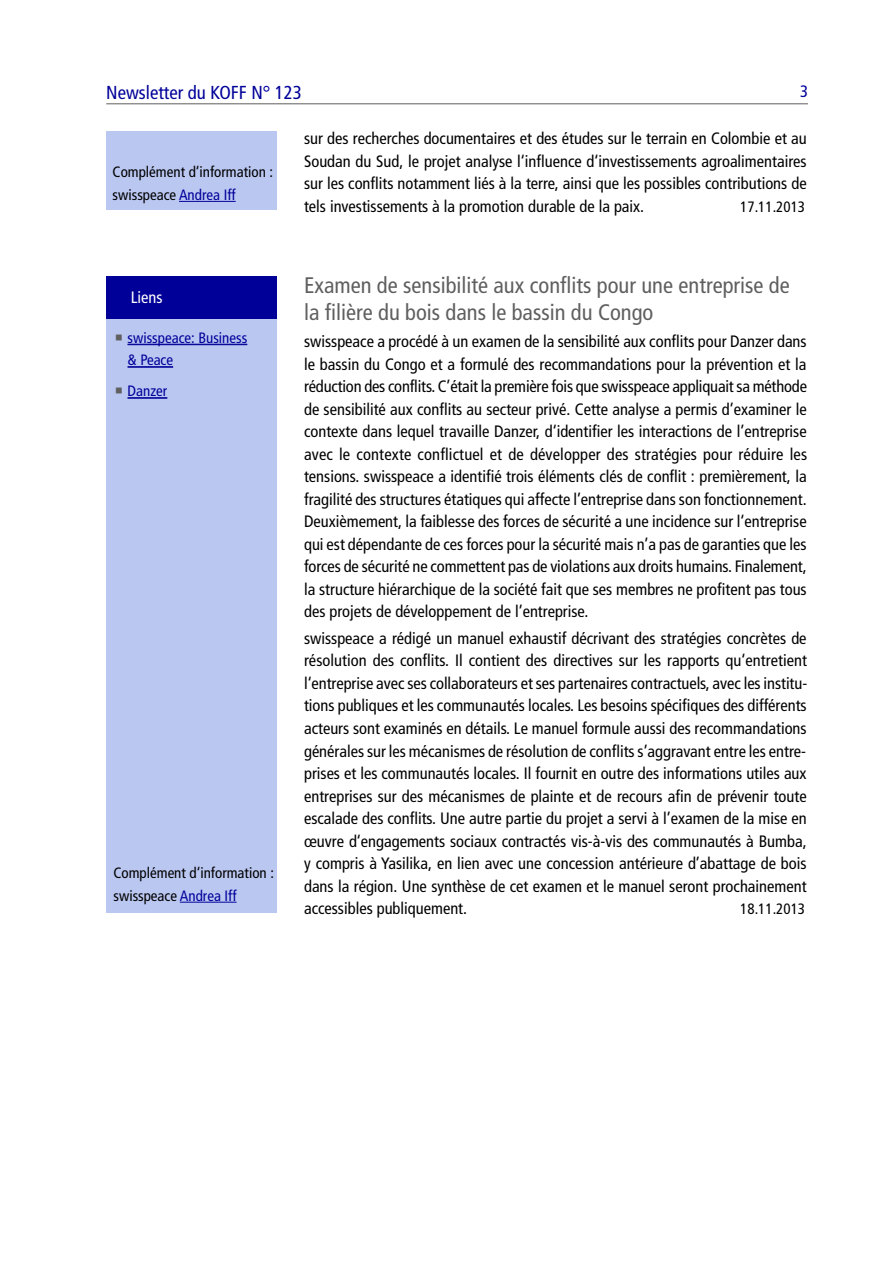
<style>
.page{position:relative;width:893px;height:1263px;background:#fff}
.page>*{position:absolute;margin:0;border:0;box-sizing:border-box;transform-origin:0 0}
.t1{font:condensed 22.5px/27px "Frutiger";color:#5f5f5f}
.t2{font:condensed 18.75px "Frutiger";color:#009}
.t3{font:condensed 16.5px/22.5px "Frutiger";color:#000;text-align:justify}
.t4{font:condensed 16.5px "Frutiger";color:#fff}
.t5{font:condensed 16.5px "Frutiger";color:#009}
.t6{font:condensed 15px/22.5px "Frutiger";color:#000}
.t7{font:condensed 15px/22.5px "Frutiger";color:#009}
.s1{color:#009}
</style>
<div class="page">
<hr style="left:106px;top:103px;width:702px;height:1px;background:#5f5f5f">
<div style="left:106px;top:319px;width:170px;height:593px;background:#bac7f1"></div>
<div style="left:106px;top:276px;width:170px;height:43px;background:#000098"></div>
<hr style="left:179px;top:201px;width:57px;height:1px;background:#009">
<hr style="left:180px;top:902px;width:57px;height:1px;background:#009">
<hr style="left:128px;top:344px;width:119px;height:1px;background:#009">
<hr style="left:128px;top:366px;width:45px;height:1px;background:#009">
<hr style="left:128px;top:367px;width:45px;height:1px;background:#009">
<hr style="left:128px;top:397px;width:39px;height:1px;background:#009">
<hr style="left:128px;top:398px;width:39px;height:1px;background:#009">
<svg style="left:116px;top:334px;width:6px;height:6px"></svg>
<svg style="left:116px;top:388px;width:6px;height:6px"></svg>
<p class="t2" style="left:106px;top:82px;width:197px">Newsletter du KOFF N° 123</p>
<p class="t5" style="left:800px;top:82px;width:9px">3</p>
<p class="t6" style="left:113px;top:161px;width:162px">Complément d‘information : swisspeace <span class="s1">Andrea Iff</span></p>
<p class="t4" style="left:131px;top:288px;width:33px">Liens</p>
<p class="t7" style="left:128px;top:327px;width:121px">swisspeace: Business &amp; Peace</p>
<p class="t7" style="left:128px;top:380px;width:41px">Danzer</p>
<p class="t6" style="left:114px;top:862px;width:162px">Complément d‘information : swisspeace <span class="s1">Andrea Iff</span></p>
<p class="t3" style="left:304px;top:127px;width:504px">sur des recherches documentaires et des études sur le terrain en Colombie et au Soudan du Sud, le projet analyse l‘influence d‘investissements agroalimentaires sur les conflits notamment liés à la terre, ainsi que les possibles contributions de tels investissements à la promotion durable de la paix.</p>
<p class="t6" style="left:740px;top:195px;width:66px">17.11.2013</p>
<h1 class="t1" style="left:304px;top:272px;width:487px">Examen de sensibilité aux conflits pour une entreprise de la filière du bois dans le bassin du Congo</h1>
<p class="t3" style="left:304px;top:330px;width:504px">swisspeace a procédé à un examen de la sensibilité aux conflits pour Danzer dans le bassin du Congo et a formulé des recommandations pour la prévention et la réduction des conflits. C’était la première fois que swisspeace appliquait sa méthode de sensibilité aux conflits au secteur privé. Cette analyse a permis d’examiner le contexte dans lequel travaille Danzer, d‘identifier les interactions de l’entreprise avec le contexte conflictuel et de développer des stratégies pour réduire les tensions. swisspeace a identifié trois éléments clés de conflit : premièrement, la fragilité des structures étatiques qui affecte l’entreprise dans son fonctionnement.<br>Deuxièmement, la faiblesse des forces de sécurité a une incidence sur l‘entreprise qui est dépendante de ces forces pour la sécurité mais n’a pas de garanties que les forces de sécurité ne commettent pas de violations aux droits humains. Finalement, la structure hiérarchique de la société fait que ses membres ne profitent pas tous des projets de développement de l’entreprise.</p>
<p class="t3" style="left:304px;top:627px;width:505px">swisspeace a rédigé un manuel exhaustif décrivant des stratégies concrètes de résolution des conflits. Il contient des directives sur les rapports qu‘entretient l‘entreprise avec ses collaborateurs et ses partenaires contractuels, avec les institu&shy;tions publiques et les communautés locales. Les besoins spécifiques des différents acteurs sont examinés en détails. Le manuel formule aussi des recommandations générales sur les mécanismes de résolution de conflits s’aggravant entre les entre&shy;prises et les communautés locales. Il fournit en outre des informations utiles aux entreprises sur des mécanismes de plainte et de recours afin de prévenir toute escalade des conflits. Une autre partie du projet a servi à l’examen de la mise en œuvre d‘engagements sociaux contractés vis-à-vis des communautés à Bumba, y compris à Yasilika, en lien avec une concession antérieure d’abattage de bois dans la région. Une synthèse de cet examen et le manuel seront prochainement accessibles publiquement.</p>
<p class="t6" style="left:740px;top:897px;width:66px">18.11.2013</p>
</div>
